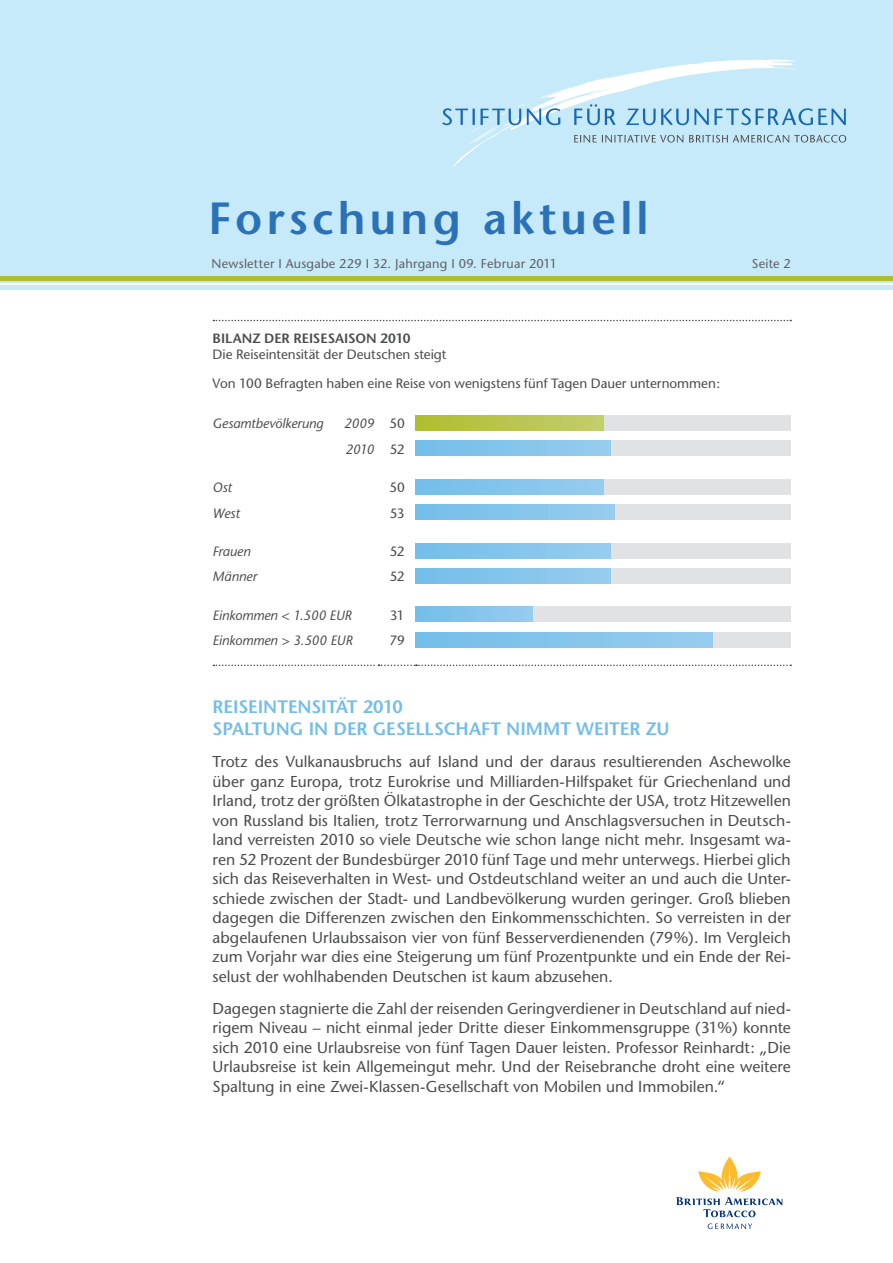
<style>
.page{position:relative;width:893px;height:1263px;background:#fff}
.page>*{position:absolute;margin:0;border:0;box-sizing:border-box;transform-origin:0 0}
.t1{font:600 45px "Stone Sans";letter-spacing:.095em;color:#2a71b8}
.t2{font:600 18px/21.6px "Stone Sans";letter-spacing:-.005em;color:#73bde9}
.t3{font:15.75px/19.5px "Stone Sans";color:#4b4c4d;text-align:justify}
.t4{font:13.5px/29px "Stone Sans";letter-spacing:-.005em;color:#4b4c4d}
.t5{font:italic 13.5px "Stone Sans";letter-spacing:-.01em;color:#4b4c4d}
.t6{font:600 13.5px "Stone Sans";letter-spacing:-.005em;color:#4b4c4d}
.t7{font:italic 13.5px/25.5px "Stone Sans";letter-spacing:-.03em;color:#4b4c4d}
.t8{font:12.75px "Stone Sans";letter-spacing:.02em;color:#606063}
.s1{font-style:normal}
</style>
<div class="page">
<hr style="left:0;top:285px;width:893px;height:4px;background:#c6eafa">
<div style="left:0;top:0;width:893px;height:283px;background:#c6eafa"></div>
<svg style="left:442px;top:59px;width:404px;height:108px"></svg>
<div style="left:0;top:276px;width:893px;height:5px;background:#aebe30"></div>
<svg style="left:708px;top:1223px;width:44px;height:6px"></svg>
<svg style="left:676px;top:1197px;width:106px;height:20px"></svg>
<svg style="left:698px;top:1157px;width:63px;height:34px"></svg>
<svg style="left:213px;top:320px;width:578px;height:1px"></svg>
<svg style="left:213px;top:665px;width:578px;height:1px"></svg>
<div style="left:416px;top:415px;width:375px;height:15px;background:#e1e2e4"></div>
<svg style="left:416px;top:415px;width:187px;height:15px;background:#b8c54e"></svg>
<div style="left:416px;top:441px;width:375px;height:15px;background:#e1e2e4"></div>
<svg style="left:416px;top:441px;width:195px;height:15px;background:#85c4eb"></svg>
<div style="left:416px;top:479px;width:375px;height:15px;background:#e1e2e4"></div>
<svg style="left:416px;top:479px;width:187px;height:15px;background:#85c4eb"></svg>
<div style="left:416px;top:505px;width:375px;height:15px;background:#e1e2e4"></div>
<svg style="left:416px;top:505px;width:199px;height:15px;background:#85c4eb"></svg>
<div style="left:416px;top:543px;width:375px;height:15px;background:#e1e2e4"></div>
<svg style="left:416px;top:543px;width:195px;height:15px;background:#85c4eb"></svg>
<div style="left:416px;top:568px;width:375px;height:15px;background:#e1e2e4"></div>
<svg style="left:416px;top:568px;width:195px;height:15px;background:#85c4eb"></svg>
<div style="left:416px;top:607px;width:375px;height:15px;background:#e1e2e4"></div>
<svg style="left:416px;top:607px;width:116px;height:15px;background:#85c4eb"></svg>
<div style="left:416px;top:632px;width:375px;height:15px;background:#e1e2e4"></div>
<svg style="left:416px;top:632px;width:296px;height:15px;background:#85c4eb"></svg>
<h1 class="t1" style="left:208px;top:190px;width:442px">FORSCHUNG AKTUELL</h1>
<p class="t8" style="left:212px;top:256px;width:347px">Newsletter I Ausgabe 229 I 32. Jahrgang I 09. Februar 2011</p>
<p class="t8" style="left:752px;top:256px;width:41px">Seite 2</p>
<p class="t6" style="left:213px;top:329px;width:199px">BILANZ DER REISESAISON 2010</p>
<p class="t4" style="left:213px;top:339px;width:509px">Die Reiseintensität der Deutschen steigt<br>Von 100 Befragten haben eine Reise von wenigstens fünf Tagen Dauer unternommen:</p>
<p class="t5" style="left:213px;top:415px;width:112px">Gesamtbevölkerung</p>
<p class="t7" style="left:344px;top:411px;width:62px">2009 <span class="s1">50<br></span>2010 <span class="s1">52</span></p>
<p class="t5" style="left:213px;top:479px;width:21px">Ost</p>
<p class="t4" style="left:390px;top:473px;width:17px">50</p>
<p class="t5" style="left:213px;top:505px;width:29px">West</p>
<p class="t4" style="left:390px;top:498px;width:16px">53</p>
<p class="t5" style="left:213px;top:543px;width:39px">Frauen</p>
<p class="t4" style="left:390px;top:537px;width:16px">52</p>
<p class="t5" style="left:213px;top:568px;width:46px">Männer</p>
<p class="t4" style="left:390px;top:562px;width:16px">52</p>
<p class="t5" style="left:213px;top:607px;width:141px">Einkommen &lt; 1.500 EUR</p>
<p class="t4" style="left:390px;top:600px;width:16px">31</p>
<p class="t5" style="left:213px;top:632px;width:142px">Einkommen &gt; 3.500 EUR</p>
<p class="t4" style="left:390px;top:626px;width:17px">79</p>
<p class="t2" style="left:213px;top:696px;width:269px">REISEINTENSITÄT 2010<br>SPALTUNG IN DER GESELLSCHAFT</p>
<p class="t2" style="left:506px;top:717px;width:165px">NIMMT WEITER ZU</p>
<p class="t3" style="left:213px;top:752px;width:580px">Trotz des Vulkanausbruchs auf Island und der daraus resultierenden Aschewolke über ganz Europa, trotz Eurokrise und Milliarden-Hilfspaket für Griechenland und Irland, trotz der größten Ölkatastrophe in der Geschichte der USA, trotz Hitzewellen von Russland bis Italien, trotz Terrorwarnung und Anschlagsversuchen in Deutsch&shy;land verreisten 2010 so viele Deutsche wie schon lange nicht mehr. Insgesamt wa&shy;ren 52 Prozent der Bundesbürger 2010 fünf Tage und mehr unterwegs. Hierbei glich sich das Reiseverhalten in West- und Ostdeutschland weiter an und auch die Unter&shy;schiede zwischen der Stadt- und Landbevölkerung wurden geringer. Groß blieben dagegen die Differenzen zwischen den Einkommensschichten. So verreisten in der abgelaufenen Urlaubssaison vier von fünf Besserverdienenden (79%). Im Vergleich zum Vorjahr war dies eine Steigerung um fünf Prozentpunkte und ein Ende der Rei&shy;selust der wohlhabenden Deutschen ist kaum abzusehen.</p>
<p class="t3" style="left:213px;top:998px;width:580px">Dagegen stagnierte die Zahl der reisenden Geringverdiener in Deutschland auf nied&shy;rigem Niveau – nicht einmal jeder Dritte dieser Einkommensgruppe (31%) konnte sich 2010 eine Urlaubsreise von fünf Tagen Dauer leisten. Professor Reinhardt: „Die Urlaubsreise ist kein Allgemeingut mehr. Und der Reisebranche droht eine weitere Spaltung in eine Zwei-Klassen-Gesellschaft von Mobilen und Immobilen.“</p>
</div>
